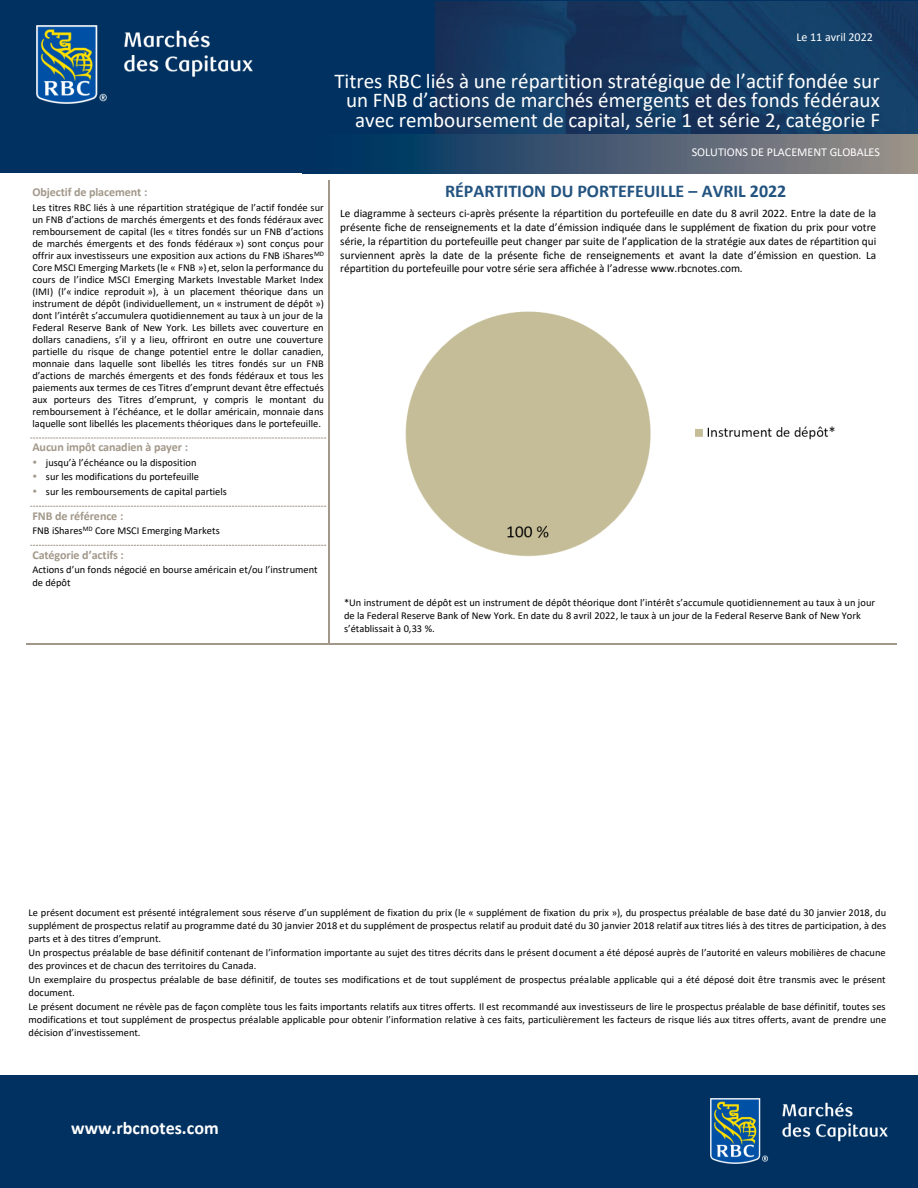
<style>
.page{position:relative;width:918px;height:1188px;background:#fff}
.page>*{position:absolute;margin:0;border:0;box-sizing:border-box;transform-origin:0 0}
.t1{font:21px/19.5px "Calibri";color:#fff;text-align:right}
.t2{font:700 18px "Calibri";color:#23537f}
.t3{font:700 18px "Calibri";color:#fff}
.t4{font:700 12px "Calibri";letter-spacing:-.01em;color:#a2988a}
.t5{font:12px "Calibri";color:#fff}
.t6{font:11.4px/13.6px "Calibri";color:#000;text-align:justify}
.t7{font:10.5px/12px "Calibri";color:#000}
.s1{color:#a2988a}
</style>
<div class="page">
<div style="left:0;top:1px;width:918px;height:172px;background:#003160"></div>
<img style="left:436px;top:1px;width:482px;height:134px">
<img style="left:398px;top:135px;width:520px;height:38px">
<div style="left:0;top:1075px;width:918px;height:113px;background:#003160"></div>
<img style="left:37px;top:25px;width:216px;height:79px">
<svg style="left:30px;top:438px;width:296px;height:1px"></svg>
<svg style="left:30px;top:506px;width:296px;height:1px"></svg>
<svg style="left:30px;top:545px;width:296px;height:1px"></svg>
<hr style="left:26px;top:643px;width:303px;height:2px;background:#a2988a">
<hr style="left:329px;top:180px;width:1px;height:463px;background:#a2988a">
<hr style="left:330px;top:643px;width:567px;height:2px;background:#a2988a">
<img style="left:405px;top:311px;width:430px;height:245px">
<img style="left:711px;top:1099px;width:177px;height:64px">
<p class="t5" style="left:796px;top:32px;width:78px">Le 11 avril 2022</p>
<h1 class="t1" style="left:334px;top:73px;width:547px">Titres RBC liés à une répartition stratégique de l’actif fondée sur un FNB d’actions de marchés émergents et des fonds fédéraux avec remboursement de capital, série 1 et série 2, catégorie F</h1>
<p class="t5" style="left:692px;top:147px;width:190px">SOLUTIONS DE PLACEMENT GLOBALES</p>
<p class="t4" style="left:32px;top:187px;width:116px">Objectif de placement :</p>
<p class="t7" style="left:32px;top:202px;width:293px;text-align:justify">Les titres RBC liés à une répartition stratégique de l’actif fondée sur un FNB d’actions de marchés émergents et des fonds fédéraux avec remboursement de capital (les « titres fondés sur un FNB d’actions de marchés émergents et des fonds fédéraux ») sont conçus pour offrir aux investisseurs une exposition aux actions du FNB iShares<sup>MD </sup>Core MSCI Emerging Markets (le « FNB ») et, selon la performance du cours de l’indice MSCI Emerging Markets Investable Market Index (IMI) (l’« indice reproduit »), à un placement théorique dans un instrument de dépôt (individuellement, un « instrument de dépôt ») dont l’intérêt s’accumulera quotidiennement au taux à un jour de la Federal Reserve Bank of New York. Les billets avec couverture en dollars canadiens, s’il y a lieu, offriront en outre une couverture partielle du risque de change potentiel entre le dollar canadien, monnaie dans laquelle sont libellés les titres fondés sur un FNB d’actions de marchés émergents et des fonds fédéraux et tous les paiements aux termes de ces Titres d’emprunt devant être effectués aux porteurs des Titres d’emprunt, y compris le montant du remboursement à l’échéance, et le dollar américain, monnaie dans laquelle sont libellés les placements théoriques dans le portefeuille.</p>
<p class="t4" style="left:32px;top:442px;width:157px">Aucun impôt canadien à payer :</p>
<p class="t7" style="left:32px;top:457px;width:166px"><span class="s1">•</span> jusqu’à l’échéance ou la disposition</p>
<p class="t7" style="left:32px;top:472px;width:168px"><span class="s1">•</span> sur les modifications du portefeuille</p>
<p class="t7" style="left:32px;top:486px;width:196px"><span class="s1">•</span> sur les remboursements de capital partiels</p>
<p class="t4" style="left:32px;top:511px;width:92px">FNB de référence :</p>
<p class="t7" style="left:32px;top:525px;width:189px">FNB iShares<sup>MD</sup> Core MSCI Emerging Markets</p>
<p class="t4" style="left:32px;top:550px;width:93px">Catégorie d’actifs :</p>
<p class="t7" style="left:32px;top:564px;width:287px;line-height:12.9px">Actions d’un fonds négocié en bourse américain et/ou l’instrument de dépôt</p>
<h2 class="t2" style="left:445px;top:184px;width:343px">RÉPARTITION DU PORTEFEUILLE – AVRIL 2022</h2>
<p class="t6" style="left:340px;top:208px;width:538px">Le diagramme à secteurs ci-après présente la répartition du portefeuille en date du 8 avril 2022. Entre la date de la présente fiche de renseignements et la date d’émission indiquée dans le supplément de fixation du prix pour votre série, la répartition du portefeuille peut changer par suite de l’application de la stratégie aux dates de répartition qui surviennent après la date de la présente fiche de renseignements et avant la date d’émission en question. La répartition du portefeuille pour votre série sera affichée à l’adresse www.rbcnotes.com.</p>
<p class="t7" style="left:344px;top:597px;width:533px;line-height:12.9px">*Un instrument de dépôt est un instrument de dépôt théorique dont l’intérêt s’accumule quotidiennement au taux à un jour de la Federal Reserve Bank of New York. En date du 8 avril 2022, le taux à un jour de la Federal Reserve Bank of New York s’établissait à 0,33 %.</p>
<p class="t7" style="left:29px;top:907px;width:859px;line-height:13.4px">Le présent document est présenté intégralement sous réserve d’un supplément de fixation du prix (le « supplément de fixation du prix »), du prospectus préalable de base daté du 30 janvier 2018, du supplément de prospectus relatif au programme daté du 30 janvier 2018 et du supplément de prospectus relatif au produit daté du 30 janvier 2018 relatif aux titres liés à des titres de participation, à des parts et à des titres d’emprunt.<br>Un prospectus préalable de base définitif contenant de l’information importante au sujet des titres décrits dans le présent document a été déposé auprès de l’autorité en valeurs mobilières de chacune</p>
<p class="t7" style="left:29px;top:959px;width:859px;line-height:14.2px">des provinces et de chacun des territoires du Canada.<br>Un exemplaire du prospectus préalable de base définitif, de toutes ses modifications et de tout supplément de prospectus préalable applicable qui a été déposé doit être transmis avec le présent</p>
<p class="t7" style="left:29px;top:987px;width:859px;line-height:14.2px">document.<br>Le présent document ne révèle pas de façon complète tous les faits importants relatifs aux titres offerts. Il est recommandé aux investisseurs de lire le prospectus préalable de base définitif, toutes ses</p>
<p class="t7" style="left:29px;top:1014px;width:859px;line-height:12.8px">modifications et tout supplément de prospectus préalable applicable pour obtenir l’information relative à ces faits, particulièrement les facteurs de risque liés aux titres offerts, avant de prendre une décision d’investissement.</p>
<h2 class="t3" style="left:71px;top:1121px;width:149px">www.rbcnotes.com</h2>
</div>
